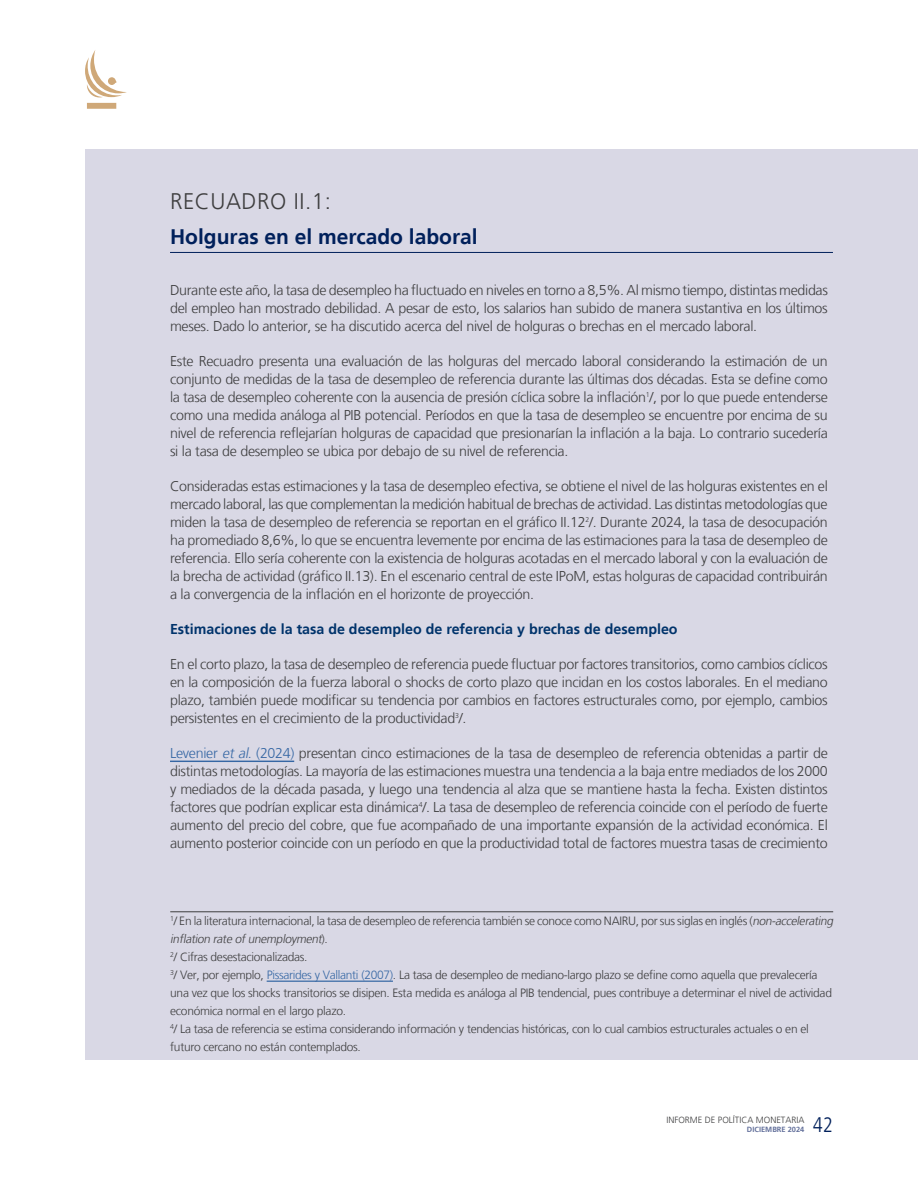
<style>
.page{position:relative;width:918px;height:1188px;background:#fff}
.page>*{position:absolute;margin:0;border:0;box-sizing:border-box;transform-origin:0 0}
.RECUADRO{font:300 22.5px "Frutiger LT";letter-spacing:.025em;color:#3e3e3f}
.Titulo_ecuadro{font:700 21px "Frutiger LT";color:#00205b}
.t1{font:300 condensed 21px "Frutiger LT";color:#00205b}
.Texto_recuadro{font:300 14.25px/18px "Frutiger LT";letter-spacing:-.02em;color:#3e3e3f;text-align:justify}
.Texto_recuadro-2{font:700 14.25px "Frutiger LT";color:#00336b}
.seccion{font:300 12px/18px "Frutiger LT";letter-spacing:-.025em;color:#3e3e3f}
.t2{font:300 9px "Frutiger LT";color:#3e3e3f}
.t3{font:700 7.5px "Frutiger LT";color:#63709b}
.s1{color:#3667a4}
.s2{font-style:italic;color:#3667a4}
.s3{font-style:italic}
</style>
<div class="page">
<svg style="left:85px;top:50px;width:42px;height:59px"></svg>
<div style="left:85px;top:150px;width:833px;height:910px;background:#d9d8e5"></div>
<hr style="left:170px;top:761px;width:124px;height:1px;background:#3667a4">
<hr style="left:170px;top:252px;width:663px;height:1px;background:#00205b">
<hr style="left:170px;top:912px;width:663px;height:1px;background:#3e3e3f">
<hr style="left:267px;top:981px;width:126px;height:1px;background:#3667a4">
<p class="RECUADRO" style="left:170px;top:188px;width:163px">RECUADRO II.1:</p>
<p class="Titulo_ecuadro" style="left:170px;top:224px;width:309px">Holguras en el mercado laboral</p>
<p class="Texto_recuadro" style="left:170px;top:282px;width:659px">Durante este año, la tasa de desempleo ha fluctuado en niveles en torno a 8,5%. Al mismo tiempo, distintas medidas del empleo han mostrado debilidad. A pesar de esto, los salarios han subido de manera sustantiva en los últimos meses. Dado lo anterior, se ha discutido acerca del nivel de holguras o brechas en el mercado laboral.</p>
<p class="Texto_recuadro" style="left:170px;top:353px;width:659px">Este Recuadro presenta una evaluación de las holguras del mercado laboral considerando la estimación de un conjunto de medidas de la tasa de desempleo de referencia durante las últimas dos décadas. Esta se define como la tasa de desempleo coherente con la ausencia de presión cíclica sobre la inflación<sup>1</sup>/, por lo que puede entenderse como una medida análoga al PIB potencial. Períodos en que la tasa de desempleo se encuentre por encima de su nivel de referencia reflejarían holguras de capacidad que presionarían la inflación a la baja. Lo contrario sucedería si la tasa de desempleo se ubica por debajo de su nivel de referencia.</p>
<p class="Texto_recuadro" style="left:170px;top:478px;width:659px">Consideradas estas estimaciones y la tasa de desempleo efectiva, se obtiene el nivel de las holguras existentes en el mercado laboral, las que complementan la medición habitual de brechas de actividad. Las distintas metodologías que miden la tasa de desempleo de referencia se reportan en el gráfico II.12<sup>2</sup>/. Durante 2024, la tasa de desocupación ha promediado 8,6%, lo que se encuentra levemente por encima de las estimaciones para la tasa de desempleo de referencia. Ello sería coherente con la existencia de holguras acotadas en el mercado laboral y con la evaluación de la brecha de actividad (gráfico II.13). En el escenario central de este IPoM, estas holguras de capacidad contribuirán a la convergencia de la inflación en el horizonte de proyección.</p>
<p class="Texto_recuadro-2" style="left:170px;top:621px;width:509px">Estimaciones de la tasa de desempleo de referencia y brechas de desempleo</p>
<p class="Texto_recuadro" style="left:170px;top:656px;width:659px">En el corto plazo, la tasa de desempleo de referencia puede fluctuar por factores transitorios, como cambios cíclicos en la composición de la fuerza laboral o shocks de corto plazo que incidan en los costos laborales. En el mediano plazo, también puede modificar su tendencia por cambios en factores estructurales como, por ejemplo, cambios persistentes en el crecimiento de la productividad<sup>3</sup>/.</p>
<p class="Texto_recuadro" style="left:170px;top:745px;width:659px"><span class="s1">Levenier</span> <span class="s2">et al</span><span class="s1">. (2024)</span> presentan cinco estimaciones de la tasa de desempleo de referencia obtenidas a partir de distintas metodologías. La mayoría de las estimaciones muestra una tendencia a la baja entre mediados de los 2000 y mediados de la década pasada, y luego una tendencia al alza que se mantiene hasta la fecha. Existen distintos factores que podrían explicar esta dinámica<sup>4</sup>/. La tasa de desempleo de referencia coincide con el período de fuerte aumento del precio del cobre, que fue acompañado de una importante expansión de la actividad económica. El aumento posterior coincide con un período en que la productividad total de factores muestra tasas de crecimiento</p>
<p class="seccion" style="left:170px;top:912px;width:667px"><sup>1</sup>/ En la literatura internacional, la tasa de desempleo de referencia también se conoce como NAIRU, por sus siglas en inglés (<span class="s3">non-accelerating inflation rate ofunemployment</span>) .</p>
<p class="seccion" style="left:170px;top:948px;width:139px"><sup>2</sup>/ Cifras desestacionalizadas.</p>
<p class="seccion" style="left:170px;top:966px;width:663px"><sup>3</sup>/ Ver, por ejemplo, <span class="s1">Pissarides y Vallanti (2007)</span>. La tasa de desempleo de mediano-largo plazo se define como aquella que prevalecería una vez que los shocks transitorios se disipen. Esta medida es análoga al PIB tendencial, pues contribuye a determinar el nivel de actividad económica normal en el largo plazo.</p>
<p class="seccion" style="left:170px;top:1020px;width:640px"><sup>4</sup>/ La tasa de referencia se estima considerando información y tendencias históricas, con lo cual cambios estructurales actuales o en el futuro cercano no están contemplados.</p>
<p class="t2" style="left:666px;top:1115px;width:140px">INFORME DE POLÍTICA MONETARIA</p>
<p class="t3" style="left:747px;top:1125px;width:59px">DICIEMBRE 2024</p>
<h2 class="t1" style="left:813px;top:1113px;width:22px">42</h2>
</div>
